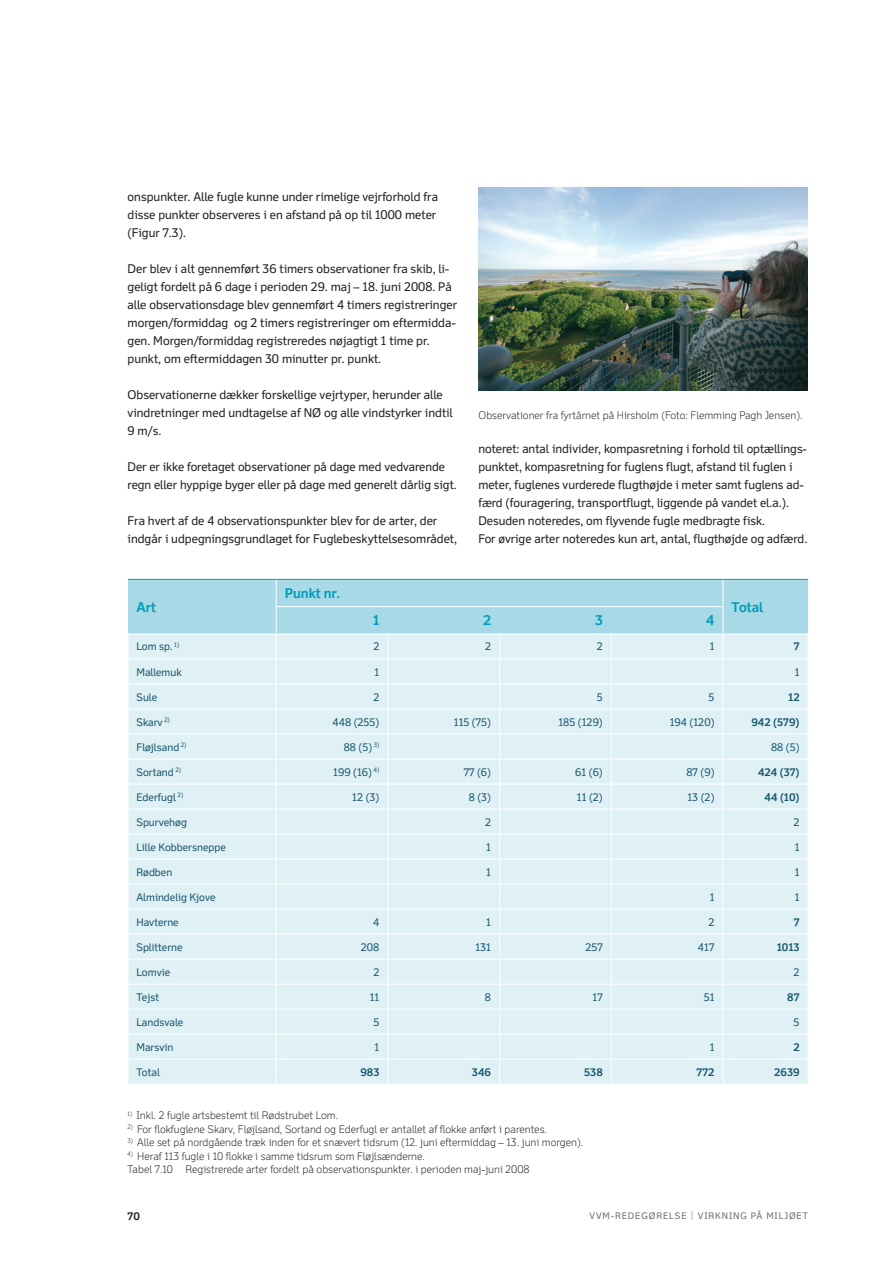
<style>
.page{position:relative;width:893px;height:1263px;background:#fff}
.page>*{position:absolute;margin:0;border:0;box-sizing:border-box;transform-origin:0 0}
.t1{font:700 13.5px "Felbridge DONG Energy";color:#009dba}
.t2{font:12px/18px "Felbridge DONG Energy";color:#231f20}
.t3{font:300 10.5px/13.5px "Felbridge DONG Energy";color:#231f20}
.t4{font:10.5px "Felbridge DONG Energy";color:#1b576d}
.t5{font:700 10.5px "Felbridge DONG Energy";color:#1b576d}
.t6{font:700 10.5px "Felbridge DONG Energy";color:#231f20}
.t7{font:9px "Felbridge DONG Energy";letter-spacing:.1em;color:#696e67}
.s1{font-weight:300}
</style>
<div class="page">
<img style="left:479px;top:187px;width:329px;height:203px">
<svg style="left:128px;top:579px;width:681px;height:505px;background:#daeef3"></svg>
<p class="t2" style="left:128px;top:188px;width:312px">onspunkter. Alle fugle kunne under rimelige vejrforhold fra disse punkter observeres i en afstand på op til 1000 meter (Figur 7.3).</p>
<p class="t2" style="left:128px;top:260px;width:331px">Der blev i alt gennemført 36 timers observationer fra skib, li&shy;geligt fordelt på 6 dage i perioden 29. maj – 18. juni 2008. På alle observationsdage blev gennemført 4 timers registreringer morgen/formiddag og 2 timers registreringer om eftermidda&shy;gen. Morgen/formiddag registreredes nøjagtigt 1 time pr. punkt, om eftermiddagen 30 minutter pr. punkt.</p>
<p class="t2" style="left:128px;top:386px;width:327px">Observationerne dækker forskellige vejrtyper, herunder alle vindretninger med undtagelse af NØ og alle vindstyrker indtil<br>9 m/s.</p>
<p class="t2" style="left:128px;top:458px;width:331px">Der er ikke foretaget observationer på dage med vedvarende regn eller hyppige byger eller på dage med generelt dårlig sigt.</p>
<p class="t2" style="left:128px;top:512px;width:331px">Fra hvert af de 4 observationspunkter blev for de arter, der indgår i udpegningsgrundlaget for Fuglebeskyttelsesområdet,</p>
<p class="t1" style="left:136px;top:602px;width:21px">Art</p>
<p class="t1" style="left:285px;top:588px;width:57px">Punkt nr.</p>
<p class="t3" style="left:479px;top:409px;width:325px">Observationer fra fyrtårnet på Hirsholm (Foto: Flemming Pagh Jensen).</p>
<p class="t2" style="left:478px;top:440px;width:330px">noteret: antal individer, kompasretning i forhold til optællings&shy;punktet, kompasretning for fuglens flugt, afstand til fuglen i meter, fuglenes vurderede flugthøjde i meter samt fuglens ad&shy;færd (fouragering, transportflugt, liggende på vandet el.a.).<br>Desuden noteredes, om flyvende fugle medbragte fisk.<br>For øvrige arter noteredes kun art, antal, flugthøjde og adfærd.</p>
<p class="t1" style="left:731px;top:602px;width:33px">Total</p>
<p class="t1" style="left:373px;top:615px;width:8px">1</p>
<p class="t1" style="left:483px;top:615px;width:10px">2</p>
<p class="t1" style="left:595px;top:615px;width:9px">3</p>
<p class="t1" style="left:706px;top:615px;width:10px">4</p>
<p class="t4" style="left:136px;top:643px;width:44px">Lom sp. <sup>1)</sup></p>
<p class="t4" style="left:373px;top:643px;width:8px">2</p>
<p class="t4" style="left:485px;top:643px;width:8px">2</p>
<p class="t4" style="left:597px;top:643px;width:8px">2</p>
<p class="t4" style="left:710px;top:643px;width:6px">1</p>
<p class="t5" style="left:794px;top:643px;width:7px">7</p>
<p class="t4" style="left:136px;top:668px;width:47px">Mallemuk</p>
<p class="t4" style="left:375px;top:668px;width:6px">1</p>
<p class="t4" style="left:795px;top:668px;width:6px">1</p>
<p class="t4" style="left:136px;top:693px;width:22px">Sule</p>
<p class="t4" style="left:373px;top:693px;width:8px">2</p>
<p class="t4" style="left:597px;top:693px;width:7px">5</p>
<p class="t4" style="left:709px;top:693px;width:7px">5</p>
<p class="t5" style="left:788px;top:693px;width:13px">12</p>
<p class="t4" style="left:136px;top:718px;width:35px">Skarv <sup>2)</sup></p>
<p class="t4" style="left:332px;top:718px;width:48px">448 (255)</p>
<p class="t4" style="left:454px;top:718px;width:39px">115 (75)</p>
<p class="t4" style="left:558px;top:718px;width:46px">185 (129)</p>
<p class="t4" style="left:670px;top:718px;width:46px">194 (120)</p>
<p class="t5" style="left:751px;top:718px;width:50px">942 (579)</p>
<p class="t4" style="left:136px;top:743px;width:52px">Fløjlsand <sup>2)</sup></p>
<p class="t4" style="left:344px;top:743px;width:37px">88 (5) <sup>3)</sup></p>
<p class="t4" style="left:771px;top:743px;width:30px">88 (5)</p>
<p class="t4" style="left:136px;top:768px;width:46px">Sortand <sup>2)</sup></p>
<p class="t4" style="left:333px;top:768px;width:48px">199 (16) <sup>4)</sup></p>
<p class="t4" style="left:464px;top:768px;width:29px">77 (6)</p>
<p class="t4" style="left:575px;top:768px;width:29px">61 (6)</p>
<p class="t4" style="left:686px;top:768px;width:30px">87 (9)</p>
<p class="t5" style="left:758px;top:768px;width:43px">424 (37)</p>
<p class="t4" style="left:136px;top:793px;width:48px">Ederfugl <sup>2)</sup></p>
<p class="t4" style="left:352px;top:793px;width:29px">12 (3)</p>
<p class="t4" style="left:469px;top:793px;width:24px">8 (3)</p>
<p class="t4" style="left:577px;top:793px;width:27px">11 (2)</p>
<p class="t4" style="left:687px;top:793px;width:29px">13 (2)</p>
<p class="t5" style="left:764px;top:793px;width:37px">44 (10)</p>
<p class="t4" style="left:136px;top:818px;width:52px">Spurvehøg</p>
<p class="t4" style="left:485px;top:818px;width:8px">2</p>
<p class="t4" style="left:793px;top:818px;width:8px">2</p>
<p class="t4" style="left:136px;top:843px;width:91px">Lille Kobbersneppe</p>
<p class="t4" style="left:486px;top:843px;width:6px">1</p>
<p class="t4" style="left:795px;top:843px;width:6px">1</p>
<p class="t4" style="left:136px;top:868px;width:37px">Rødben</p>
<p class="t4" style="left:486px;top:868px;width:6px">1</p>
<p class="t4" style="left:795px;top:868px;width:6px">1</p>
<p class="t4" style="left:136px;top:893px;width:81px">Almindelig Kjove</p>
<p class="t4" style="left:710px;top:893px;width:6px">1</p>
<p class="t4" style="left:795px;top:893px;width:6px">1</p>
<p class="t4" style="left:136px;top:918px;width:44px">Havterne</p>
<p class="t4" style="left:373px;top:918px;width:8px">4</p>
<p class="t4" style="left:486px;top:918px;width:6px">1</p>
<p class="t4" style="left:708px;top:918px;width:8px">2</p>
<p class="t5" style="left:794px;top:918px;width:7px">7</p>
<p class="t4" style="left:136px;top:943px;width:48px">Splitterne</p>
<p class="t4" style="left:361px;top:943px;width:20px">208</p>
<p class="t4" style="left:475px;top:943px;width:17px">131</p>
<p class="t4" style="left:585px;top:943px;width:19px">257</p>
<p class="t4" style="left:698px;top:943px;width:18px">417</p>
<p class="t5" style="left:777px;top:943px;width:24px">1013</p>
<p class="t4" style="left:136px;top:968px;width:35px">Lomvie</p>
<p class="t4" style="left:373px;top:968px;width:8px">2</p>
<p class="t4" style="left:793px;top:968px;width:8px">2</p>
<p class="t4" style="left:136px;top:993px;width:24px">Tejst</p>
<p class="t4" style="left:370px;top:993px;width:11px">11</p>
<p class="t4" style="left:485px;top:993px;width:8px">8</p>
<p class="t4" style="left:592px;top:993px;width:12px">17</p>
<p class="t4" style="left:704px;top:993px;width:12px">51</p>
<p class="t5" style="left:787px;top:993px;width:14px">87</p>
<p class="t4" style="left:136px;top:1018px;width:48px">Landsvale</p>
<p class="t4" style="left:373px;top:1018px;width:7px">5</p>
<p class="t4" style="left:794px;top:1018px;width:7px">5</p>
<p class="t4" style="left:136px;top:1043px;width:39px">Marsvin</p>
<p class="t4" style="left:375px;top:1043px;width:6px">1</p>
<p class="t4" style="left:710px;top:1043px;width:6px">1</p>
<p class="t5" style="left:793px;top:1043px;width:8px">2</p>
<p class="t4" style="left:136px;top:1068px;width:25px">Total</p>
<p class="t5" style="left:360px;top:1068px;width:21px">983</p>
<p class="t5" style="left:472px;top:1068px;width:21px">346</p>
<p class="t5" style="left:584px;top:1068px;width:20px">538</p>
<p class="t5" style="left:696px;top:1068px;width:20px">772</p>
<p class="t5" style="left:774px;top:1068px;width:27px">2639</p>
<p class="t3" style="left:128px;top:1109px;width:212px"><sup>1)</sup> Inkl. 2 fugle artsbestemt til Rødstrubet Lom.</p>
<p class="t3" style="left:128px;top:1123px;width:421px"><sup>2)</sup> For flokfuglene Skarv, Fløjlsand, Sortand og Ederfugl er antallet af flokke anført i parentes.</p>
<p class="t3" style="left:128px;top:1136px;width:457px"><sup>3)</sup> Alle set på nordgående træk inden for et snævert tidsrum (12. juni eftermiddag – 13. juni morgen).</p>
<p class="t3" style="left:128px;top:1150px;width:403px"><sup>4)</sup> Heraf 113 fugle i 10 flokke i samme tidsrum som Fløjlsænderne.<br>Tabel 7.10 Registrerede arter fordelt på observationspunkter. i perioden maj-juni 2008</p>
<p class="t6" style="left:128px;top:1212px;width:14px">70</p>
<p class="t7" style="left:590px;top:1212px;width:220px">VVM-REDEGØRELSE <span class="s1">|</span> VIRKNING PÅ MILJØET</p>
</div>
